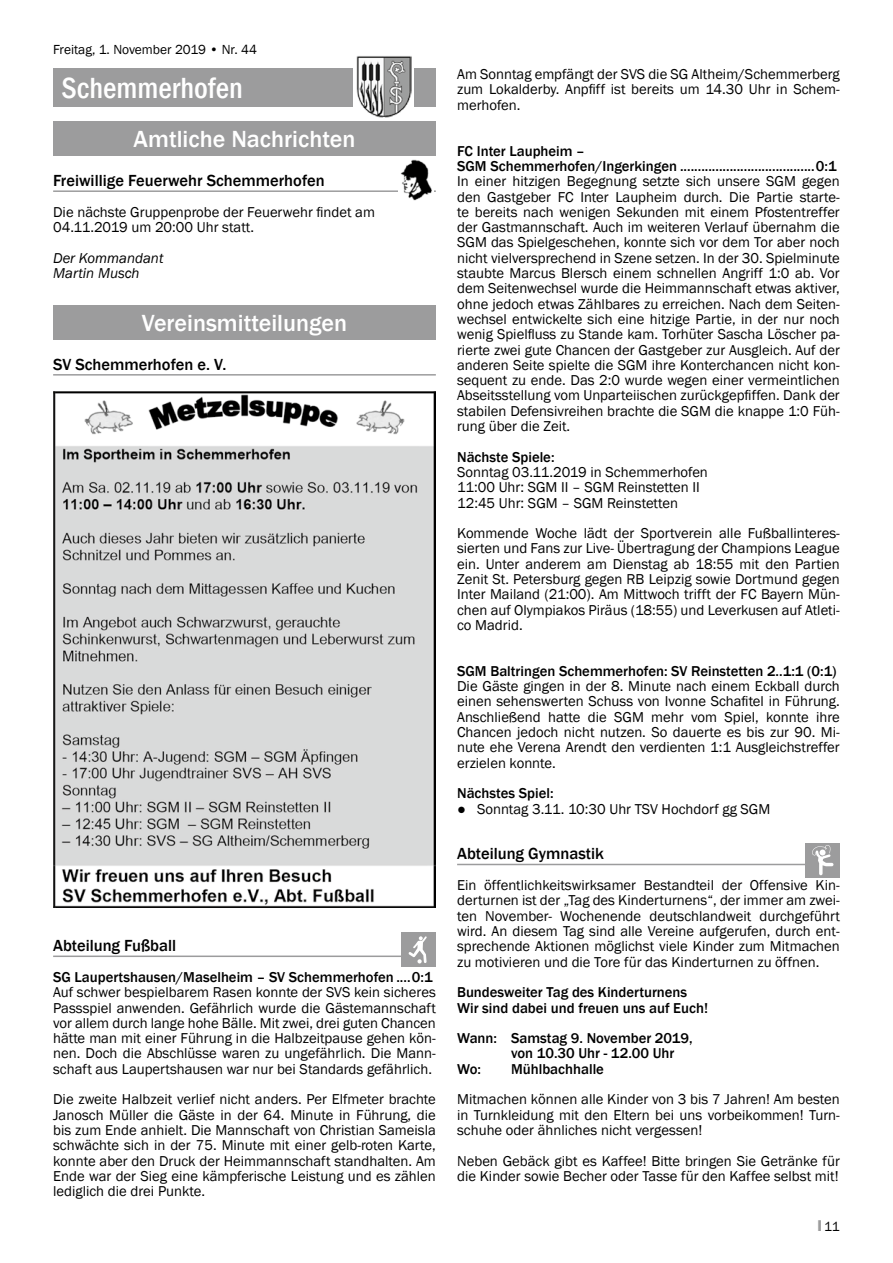
<style>
.page{position:relative;width:893px;height:1263px;background:#fff}
.page>*{position:absolute;margin:0;border:0;box-sizing:border-box;transform-origin:0 0}
.t1{font:500 condensed 30px "Franklin Gothic";color:#fff}
.t2{font:500 24px "Franklin Gothic";color:#fff}
.t3{font:500 16.5px "Franklin Gothic";color:#000}
.t4{font:14.7px/15.3px "Franklin Gothic";color:#000;text-align:justify}
.t5{font:500 14.7px/15.3px "Franklin Gothic";color:#000}
.t6{font:italic 14.7px/15.3px "Franklin Gothic";color:#000}
.t7{font:13.5px "Franklin Gothic";color:#000}
.s1{font-family:"Impact";color:#9c9c9d}
</style>
<div class="page">
<hr style="left:457px;top:864px;width:383px;height:1px;background:#9c9c9d">
<div style="left:806px;top:843px;width:34px;height:34px;background:#9c9c9d"></div>
<svg style="left:812px;top:845px;width:21px;height:30px"></svg>
<hr style="left:53px;top:190px;width:383px;height:2px;background:#9c9c9d">
<hr style="left:53px;top:374px;width:383px;height:2px;background:#9c9c9d">
<hr style="left:53px;top:955px;width:383px;height:2px;background:#9c9c9d">
<div style="left:53px;top:68px;width:383px;height:38px;background:#9c9c9d"></div>
<div style="left:354px;top:55px;width:60px;height:63px;background:#fff"></div>
<img style="left:356px;top:56px;width:56px;height:62px">
<div style="left:53px;top:122px;width:383px;height:34px;background:#9c9c9d"></div>
<img style="left:399px;top:159px;width:35px;height:42px">
<div style="left:53px;top:305px;width:383px;height:34px;background:#9c9c9d"></div>
<img style="left:53px;top:391px;width:383px;height:517px">
<div style="left:402px;top:933px;width:34px;height:34px;background:#9c9c9d"></div>
<svg style="left:409px;top:936px;width:18px;height:27px"></svg>
<p class="t7" style="left:53px;top:41px;width:205px">Freitag, 1. November 2019 • Nr. 44</p>
<h1 class="t1" style="left:62px;top:68px;width:183px">Schemmerhofen</h1>
<h2 class="t2" style="left:134px;top:124px;width:223px">Amtliche Nachrichten</h2>
<p class="t3" style="left:53px;top:170px;width:273px">Freiwillige Feuerwehr Schemmerhofen</p>
<p class="t4" style="left:53px;top:205px;width:323px">Die nächste Gruppenprobe der Feuerwehr findet am<br>04.11.2019 um 20:00 Uhr statt.</p>
<p class="t6" style="left:53px;top:250px;width:112px">Der Kommandant<br>Martin Musch</p>
<h2 class="t2" style="left:142px;top:308px;width:207px">Vereinsmitteilungen</h2>
<p class="t3" style="left:53px;top:354px;width:175px">SV Schemmerhofen e. V.</p>
<p class="t3" style="left:53px;top:935px;width:124px">Abteilung Fußball</p>
<p class="t5" style="left:53px;top:969px;width:381px">SG Laupertshausen/Maselheim – SV Schemmerhofen ....0:1</p>
<p class="t4" style="left:53px;top:985px;width:384px">Auf schwer bespielbarem Rasen konnte der SVS kein sicheres Passspiel anwenden. Gefährlich wurde die Gästemannschaft vor allem durch lange hohe Bälle. Mit zwei, drei guten Chancen hätte man mit einer Führung in die Halbzeitpause gehen kön&shy;nen. Doch die Abschlüsse waren zu ungefährlich. Die Mann&shy;schaft aus Laupertshausen war nur bei Standards gefährlich.</p>
<p class="t4" style="left:53px;top:1092px;width:384px">Die zweite Halbzeit verlief nicht anders. Per Elfmeter brachte Janosch Müller die Gäste in der 64. Minute in Führung, die bis zum Ende anhielt. Die Mannschaft von Christian Sameisla schwächte sich in der 75. Minute mit einer gelb-roten Karte, konnte aber den Druck der Heimmannschaft standhalten. Am Ende war der Sieg eine kämpferische Leistung und es zählen lediglich die drei Punkte.</p>
<p class="t4" style="left:457px;top:67px;width:384px">Am Sonntag empfängt der SVS die SG Altheim/Schemmerberg zum Lokalderby. Anpfiff ist bereits um 14.30 Uhr in Schem&shy;merhofen.</p>
<p class="t5" style="left:457px;top:143px;width:381px">FC Inter Laupheim –<br>SGM Schemmerhofen/Ingerkingen ......................................0:1</p>
<p class="t4" style="left:457px;top:174px;width:384px">In einer hitzigen Begegnung setzte sich unsere SGM gegen den Gastgeber FC Inter Laupheim durch. Die Partie starte&shy;te bereits nach wenigen Sekunden mit einem Pfostentreffer der Gastmannschaft. Auch im weiteren Verlauf übernahm die SGM das Spielgeschehen, konnte sich vor dem Tor aber noch nicht vielversprechend in Szene setzen. In der 30. Spielminute staubte Marcus Blersch einem schnellen Angriff 1:0 ab. Vor dem Seitenwechsel wurde die Heimmannschaft etwas aktiver, ohne jedoch etwas Zählbares zu erreichen. Nach dem Seiten&shy;wechsel entwickelte sich eine hitzige Partie, in der nur noch wenig Spielfluss zu Stande kam. Torhüter Sascha Löscher pa&shy;rierte zwei gute Chancen der Gastgeber zur Ausgleich. Auf der anderen Seite spielte die SGM ihre Konterchancen nicht kon&shy;sequent zu ende. Das 2:0 wurde wegen einer vermeintlichen Abseitsstellung vom Unparteiischen zurückgepfiffen. Dank der stabilen Defensivreihen brachte die SGM die knappe 1:0 Füh&shy;rung über die Zeit.</p>
<p class="t5" style="left:457px;top:449px;width:99px">Nächste Spiele:</p>
<p class="t4" style="left:457px;top:465px;width:252px;text-align:left">Sonntag 03.11.2019 in Schemmerhofen<br>11:00 Uhr: SGM II – SGM Reinstetten II<br>12:45 Uhr: SGM – SGM Reinstetten</p>
<p class="t4" style="left:457px;top:526px;width:384px">Kommende Woche lädt der Sportverein alle Fußballinteres&shy;sierten und Fans zur Live- Übertragung der Champions League ein. Unter anderem am Dienstag ab 18:55 mit den Partien Zenit St. Petersburg gegen RB Leipzig sowie Dortmund gegen Inter Mailand (21:00). Am Mittwoch trifft der FC Bayern Mün&shy;chen auf Olympiakos Piräus (18:55) und Leverkusen auf Atleti&shy;co Madrid.</p>
<p class="t5" style="left:457px;top:663px;width:381px">SGM Baltringen Schemmerhofen: SV Reinstetten 2..1:1 (0:1)</p>
<p class="t4" style="left:457px;top:679px;width:384px">Die Gäste gingen in der 8. Minute nach einem Eckball durch einen sehenswerten Schuss von Ivonne Schafitel in Führung.<br>Anschließend hatte die SGM mehr vom Spiel, konnte ihre Chancen jedoch nicht nutzen. So dauerte es bis zur 90. Mi&shy;nute ehe Verena Arendt den verdienten 1:1 Ausgleichstreffer erzielen konnte.</p>
<p class="t5" style="left:457px;top:786px;width:98px">Nächstes Spiel:</p>
<p class="t4" style="left:457px;top:801px;width:315px">● Sonntag 3.11. 10:30 Uhr TSV Hochdorf gg SGM</p>
<p class="t3" style="left:457px;top:844px;width:148px">Abteilung Gymnastik</p>
<p class="t4" style="left:457px;top:878px;width:384px">Ein öffentlichkeitswirksamer Bestandteil der Offensive Kin&shy;derturnen ist der „Tag des Kinderturnens“, der immer am zwei&shy;ten November- Wochenende deutschlandweit durchgeführt wird. An diesem Tag sind alle Vereine aufgerufen, durch ent&shy;sprechende Aktionen möglichst viele Kinder zum Mitmachen zu motivieren und die Tore für das Kinderturnen zu öffnen.</p>
<p class="t5" style="left:457px;top:985px;width:252px">Bundesweiter Tag des Kinderturnens<br>Wir sind dabei und freuen uns auf Euch!</p>
<p class="t5" style="left:457px;top:1031px;width:237px">Wann: Samstag 9. November 2019,</p>
<p class="t5" style="left:511px;top:1046px;width:165px">von 10.30 Uhr - 12.00 Uhr</p>
<p class="t5" style="left:457px;top:1061px;width:25px">Wo:</p>
<p class="t5" style="left:511px;top:1061px;width:94px">Mühlbachhalle</p>
<p class="t4" style="left:457px;top:1092px;width:384px">Mitmachen können alle Kinder von 3 bis 7 Jahren! Am besten in Turnkleidung mit den Eltern bei uns vorbeikommen! Turn&shy;schuhe oder ähnliches nicht vergessen!</p>
<p class="t4" style="left:457px;top:1153px;width:384px">Neben Gebäck gibt es Kaffee! Bitte bringen Sie Getränke für die Kinder sowie Becher oder Tasse für den Kaffee selbst mit!</p>
<p class="t7" style="left:818px;top:1218px;width:23px"><span class="s1">I</span> 11</p>
</div>
